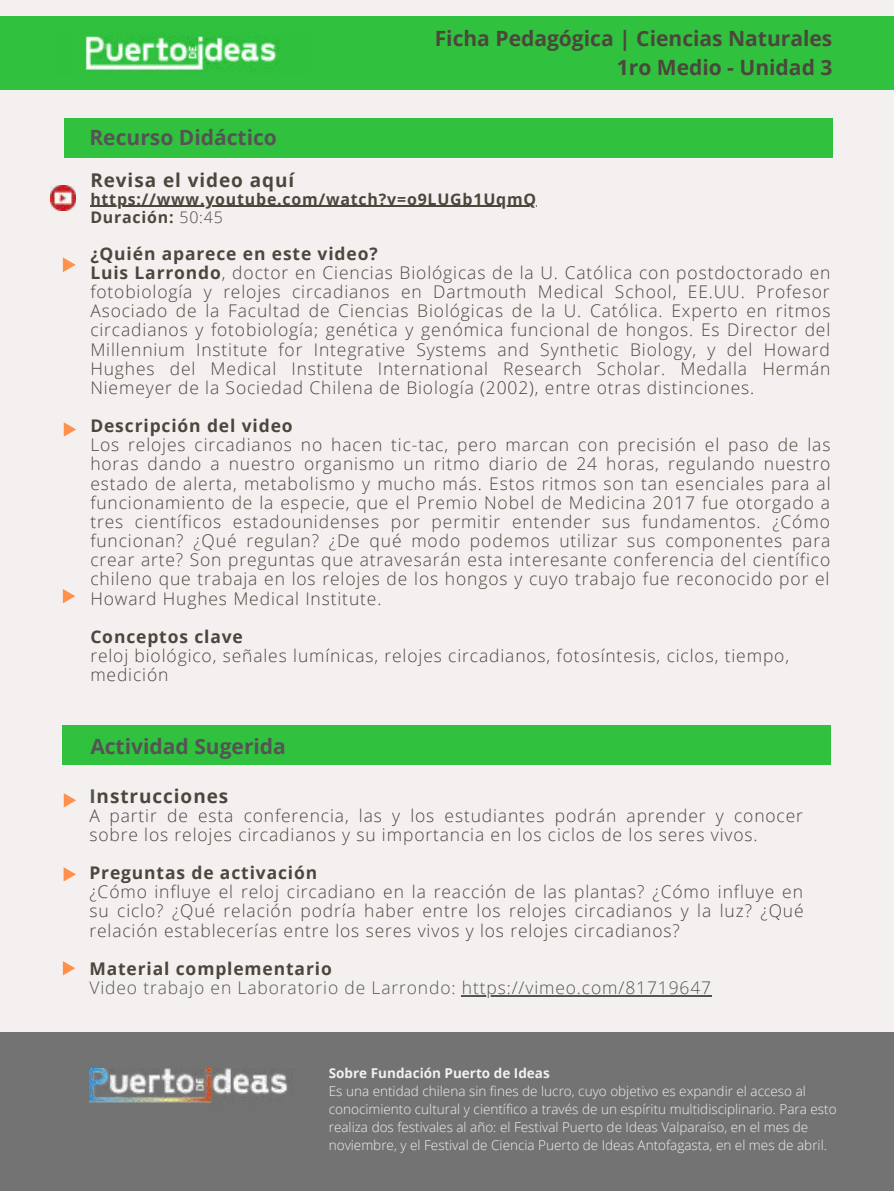
<style>
.page{position:relative;width:894px;height:1191px;background:#fff}
.page>*{position:absolute;margin:0;border:0;box-sizing:border-box;transform-origin:0 0}
.t1{font:700 21px/29.2px "Open Sans";color:#4b473c;text-align:right}
.t2{font:700 21px "Open Sans";color:#545454}
.t3{font:700 18.9px "Open Sans";letter-spacing:.05em;color:#4b473c}
.t4{font:300 17.4px/19.2px "Open Sans";letter-spacing:.05em;color:#4b473c}
.t5{font:700 17.4px "Open Sans";letter-spacing:.05em;color:#4b473c}
.t6{font:300 17.4px "Open Sans";letter-spacing:.05em;color:#545454}
.t7{font:700 15.9px/18px "Open Sans";letter-spacing:.05em;color:#4b473c}
.t8{font:300 13.5px/18px "Open Sans";color:#f4f0f0}
.t9{font:700 13.5px "Open Sans";color:#f4f0f0}
.s1{font-weight:300}
.s2{font-weight:700}
.s3{color:#545454}
</style>
<div class="page">
<div style="left:0;top:0;width:893px;height:1190px;background:#f4f0f0"></div>
<div style="left:62px;top:725px;width:768px;height:40px;background:#30c23e"></div>
<div style="left:64px;top:119px;width:768px;height:39px;background:#30c23e"></div>
<div style="left:0;top:1031px;width:893px;height:159px;background:#737373"></div>
<img style="left:89px;top:1068px;width:199px;height:35px">
<svg style="left:63px;top:257px;width:13px;height:15px"></svg>
<svg style="left:64px;top:422px;width:12px;height:14px"></svg>
<svg style="left:63px;top:589px;width:12px;height:14px"></svg>
<svg style="left:64px;top:793px;width:12px;height:14px"></svg>
<svg style="left:64px;top:867px;width:12px;height:14px"></svg>
<svg style="left:63px;top:961px;width:12px;height:14px"></svg>
<img style="left:51px;top:186px;width:25px;height:25px">
<div style="left:0;top:16px;width:893px;height:74px;background:#30c23e"></div>
<hr style="left:90px;top:206px;width:447px;height:1px;background:#4b473c">
<hr style="left:462px;top:995px;width:249px;height:1px;background:#545454">
<img style="left:86px;top:36px;width:193px;height:36px">
<p class="t2" style="left:89px;top:122px;width:189px">Recurso Didáctico</p>
<p class="t1" style="left:434px;top:23px;width:399px">Ficha Pedagógica | Ciencias Naturales<br>1ro Medio - Unidad 3</p>
<p class="t3" style="left:90px;top:166px;width:205px">Revisa el video aquí</p>
<p class="t7" style="left:90px;top:189px;width:447px">https://www.youtube.com/watch?v=o9LUGb1UqmQ<br>Duración: <span class="s1">50:45</span></p>
<p class="t4" style="left:90px;top:243px;width:741px"><span class="s2">¿Quién aparece en este video?<br>Luis Larrondo</span>, doctor en Ciencias Biológicas de la U. Católica con postdoctorado en fotobiología y relojes circadianos en Dartmouth Medical School, EE.UU. Profesor Asociado de la Facultad de Ciencias Biológicas de la U. Católica. Experto en ritmos circadianos y fotobiología; genética y genómica funcional de hongos. Es Director del Millennium Institute for Integrative Systems and Synthetic Biology, y del Howard Hughes del Medical Institute International Research Scholar. Medalla Hermán Niemeyer de la Sociedad Chilena de Biología (2002), entre otras distinciones.</p>
<p class="t5" style="left:90px;top:413px;width:204px">Descripción del video</p>
<p class="t4" style="left:90px;top:435px;width:741px;text-align:justify">Los relojes circadianos no hacen tic-tac, pero marcan con precisión el paso de las horas dando a nuestro organismo un ritmo diario de 24 horas, regulando nuestro estado de alerta, metabolismo y mucho más. Estos ritmos son tan esenciales para al funcionamiento de la especie, que el Premio Nobel de Medicina 2017 fue otorgado a tres científicos estadounidenses por permitir entender sus fundamentos. ¿Cómo funcionan? ¿Qué regulan? ¿De qué modo podemos utilizar sus componentes para crear arte? Son preguntas que atravesarán esta interesante conferencia del científico chileno que trabaja en los relojes de los hongos y cuyo trabajo fue reconocido por el Howard Hughes Medical Institute.</p>
<p class="t5" style="left:90px;top:624px;width:154px">Conceptos clave</p>
<p class="t4" style="left:90px;top:645px;width:700px">reloj biológico, señales lumínicas, relojes circadianos, fotosíntesis, ciclos, tiempo, medición</p>
<p class="t2" style="left:90px;top:731px;width:197px">Actividad Sugerida</p>
<p class="t3" style="left:89px;top:782px;width:140px"><span class="s3">I</span>nstrucciones</p>
<p class="t4" style="left:89px;top:805px;width:714px">A partir de esta conferencia, las y los estudiantes podrán aprender y conocer sobre los relojes circadianos y su importancia en los ciclos de los seres vivos.</p>
<p class="t5" style="left:89px;top:860px;width:229px">Preguntas de activación</p>
<p class="t4" style="left:89px;top:881px;width:715px;text-align:justify">¿Cómo influye el reloj circadiano en la reacción de las plantas? ¿Cómo influye en su ciclo? ¿Qué relación podría haber entre los relojes circadianos y la luz? ¿Qué relación establecerías entre los seres vivos y los relojes circadianos?</p>
<p class="t5" style="left:89px;top:956px;width:244px">Material complementario</p>
<p class="t6" style="left:89px;top:975px;width:623px">Video trabajo en Laboratorio de Larrondo: https://vimeo.com/81719647</p>
<p class="t9" style="left:329px;top:1063px;width:222px">Sobre Fundación Puerto de Ideas</p>
<p class="t8" style="left:329px;top:1081px;width:509px">Es una entidad chilena sin fines de lucro, cuyo objetivo es expandir el acceso al conocimiento cultural y científico a través de un espíritu multidisciplinario. Para esto realiza dos festivales al año: el Festival Puerto de Ideas Valparaíso, en el mes de noviembre, y el Festival de Ciencia Puerto de Ideas Antofagasta, en el mes de abril.</p>
</div>
